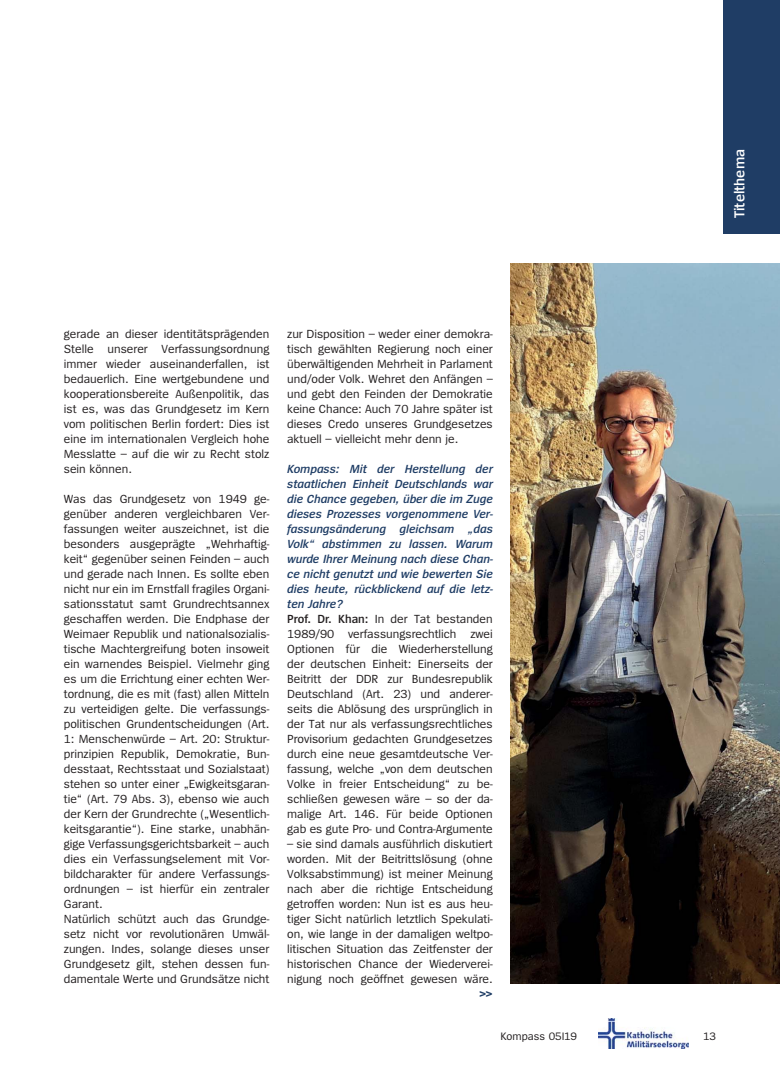
<style>
.page{position:relative;width:780px;height:1088px;background:#fff}
.page>*{position:absolute;margin:0;border:0;box-sizing:border-box;transform-origin:0 0}
.t1{font:600 15px "Spiegel";color:#fff}
.t2{font:12.25px/15px "Spiegel";color:#231f20;text-align:justify}
.t3{font:700 12.25px "Spiegel";color:#1f3d65}
.t4{font:11.25px "Spiegel";color:#231f20}
.s1{font-weight:600;font-style:italic;color:#1f3d65}
.s2{font-weight:600}
</style>
<div class="page">
<img style="left:598px;top:1018px;width:90px;height:30px">
<div style="left:723px;top:0;width:57px;height:233px;background:#1f3d65"></div>
<img style="left:510px;top:263px;width:270px;height:720px">
<p class="t1" style="left:733px;top:218px;width:71px;rotate:-90deg">Titelthema</p>
<p class="t2" style="left:64px;top:328px;width:207px">gerade an dieser identitätsprägenden Stelle unserer Verfassungsordnung immer wieder auseinanderfallen, ist bedauerlich. Eine wertgebundene und kooperationsbereite Außenpolitik, das ist es, was das Grundgesetz im Kern vom politischen Berlin fordert: Dies ist eine im internationalen Vergleich hohe Messlatte – auf die wir zu Recht stolz sein können.</p>
<p class="t2" style="left:64px;top:493px;width:207px;text-align:left">Was das Grundgesetz von 1949 ge&shy;genüber anderen vergleichbaren Ver&shy;fassungen weiter auszeichnet, ist die besonders ausgeprägte „Wehrhaftig&shy;keit“ gegenüber seinen Feinden – auch und gerade nach Innen. Es sollte eben nicht nur ein im Ernstfall fragiles Organi&shy;sationsstatut samt Grundrechtsannex geschaffen werden. Die Endphase der Weimaer Republik und nationalsozialis&shy;tische Machtergreifung boten insoweit ein warnendes Beispiel. Vielmehr ging es um die Errichtung einer echten Wer&shy;tordnung, die es mit (fast) allen Mitteln zu verteidigen gelte. Die verfassungs&shy;politischen Grundentscheidungen (Art.<br>1: Menschenwürde – Art. 20: Struktur&shy;prinzipien Republik, Demokratie, Bun&shy;desstaat, Rechtsstaat und Sozialstaat) stehen so unter einer „Ewigkeitsgaran&shy;tie“ (Art. 79 Abs. 3), ebenso wie auch der Kern der Grundrechte („Wesentlich&shy;keitsgarantie“). Eine starke, unabhän&shy;gige Verfassungsgerichtsbarkeit – auch dies ein Verfassungselement mit Vor&shy;bildcharakter für andere Verfassungs&shy;ordnungen – ist hierfür ein zentraler Garant.<br>Natürlich schützt auch das Grundge&shy;setz nicht vor revolutionären Umwäl&shy;zungen. Indes, solange dieses unser Grundgesetz gilt, stehen dessen fun&shy;damentale Werte und Grundsätze nicht</p>
<p class="t2" style="left:287px;top:327px;width:207px">zur Disposition – weder einer demokra&shy;tisch gewählten Regierung noch einer überwältigenden Mehrheit in Parlament und/oder Volk. Wehret den Anfängen – und gebt den Feinden der Demokratie keine Chance: Auch 70 Jahre später ist dieses Credo unseres Grundgesetzes aktuell – vielleicht mehr denn je.</p>
<p class="t2" style="left:287px;top:462px;width:207px;text-align:left"><span class="s1">Kompass: Mit der Herstellung der staatlichen Einheit Deutschlands war die Chance gegeben, über die im Zuge dieses Prozesses vorgenommene Ver&shy;fassungsänderung gleichsam „das Volk“ abstimmen zu lassen. Warum wurde Ihrer Meinung nach diese Chan&shy;ce nicht genutzt und wie bewerten Sie dies heute, rückblickend auf die letz&shy;ten Jahre?<br></span><span class="s2">Prof. Dr. Khan:</span> In der Tat bestanden 1989/90 verfassungsrechtlich zwei Optionen für die Wiederherstellung der deutschen Einheit: Einerseits der Beitritt der DDR zur Bundesrepublik Deutschland (Art. 23) und anderer&shy;seits die Ablösung des ursprünglich in der Tat nur als verfassungsrechtliches Provisorium gedachten Grundgesetzes durch eine neue gesamtdeutsche Ver&shy;fassung, welche „von dem deutschen Volke in freier Entscheidung“ zu be&shy;schließen gewesen wäre – so der da&shy;malige Art. 146. Für beide Optionen gab es gute Pro- und Contra-Argumente</p>
<p class="t2" style="left:287px;top:837px;width:207px">– sie sind damals ausführlich diskutiert worden. Mit der Beitrittslösung (ohne Volksabstimmung) ist meiner Meinung nach aber die richtige Entscheidung getroffen worden: Nun ist es aus heu&shy;tiger Sicht natürlich letztlich Spekulati&shy;on, wie lange in der damaligen weltpo&shy;litischen Situation das Zeitfenster der historischen Chance der Wiederverei&shy;nigung noch geöffnet gewesen wäre.</p>
<p class="t3" style="left:479px;top:989px;width:15px">&gt;&gt;</p>
<p class="t4" style="left:500px;top:1032px;width:78px">Kompass 05I19</p>
<p class="t4" style="left:703px;top:1032px;width:15px">13</p>
</div>
